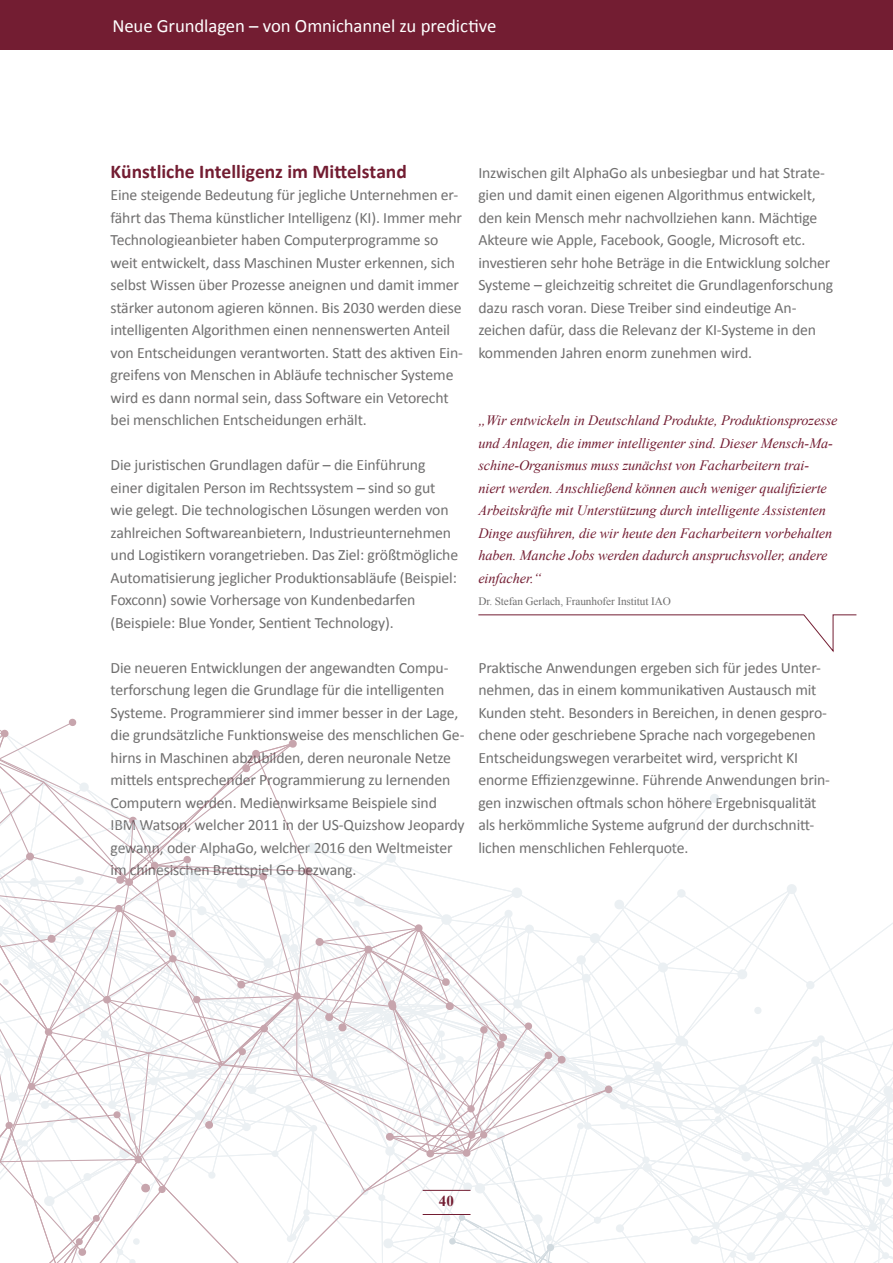
<style>
.page{position:relative;width:893px;height:1263px;background:#fff}
.page>*{position:absolute;margin:0;border:0;box-sizing:border-box;transform-origin:0 0}
.t1{font:700 19.5px "Calibri";color:#731d32}
.t2{font:18.75px "Calibri";letter-spacing:-.01em;color:#fff}
.t3{font:15.75px/22.5px "Calibri";letter-spacing:-.01em;color:#706f6f}
.t4{font:700 15px "Times New Roman";color:#731d32}
.t5{font:italic 14.25px/22.5px "Times New Roman";letter-spacing:-.005em;color:#731d32}
.t6{font:11.25px "Times New Roman";letter-spacing:-.01em;color:#706f6f}
</style>
<div class="page">
<svg style="left:478px;top:614px;width:379px;height:39px"></svg>
<svg style="left:0;top:718px;width:893px;height:545px"></svg>
<div style="left:0;top:0;width:893px;height:50px;background:#731d32"></div>
<hr style="left:423px;top:1190px;width:47px;height:1px;background:#731d32">
<hr style="left:423px;top:1214px;width:47px;height:1px;background:#731d32">
<p class="t2" style="left:112px;top:14px;width:385px">Neue Grundlagen – von Omnichannel zu predictive</p>
<p class="t1" style="left:111px;top:159px;width:298px">Künstliche Intelligenz im Mittelstand</p>
<p class="t3" style="left:111px;top:184px;width:354px">Eine steigende Bedeutung für jegliche Unternehmen er&shy;fährt das Thema künstlicher Intelligenz (KI). Immer mehr Technologieanbieter haben Computerprogramme so weit entwickelt, dass Maschinen Muster erkennen, sich selbst Wissen über Prozesse aneignen und damit immer stärker autonom agieren können. Bis 2030 werden diese intelligenten Algorithmen einen nennenswerten Anteil von Entscheidungen verantworten. Statt des aktiven Ein&shy;greifens von Menschen in Abläufe technischer Systeme wird es dann normal sein, dass Software ein Vetorecht bei menschlichen Entscheidungen erhält.</p>
<p class="t3" style="left:111px;top:454px;width:349px">Die juristischen Grundlagen dafür – die Einführung einer digitalen Person im Rechtssystem – sind so gut wie gelegt. Die technologischen Lösungen werden von zahlreichen Softwareanbietern, Industrieunternehmen und Logistikern vorangetrieben. Das Ziel: größtmögliche Automatisierung jeglicher Produktionsabläufe (Beispiel:<br>Foxconn) sowie Vorhersage von Kundenbedarfen (Beispiele: Blue Yonder, Sentient Technology).</p>
<p class="t3" style="left:111px;top:656px;width:356px">Die neueren Entwicklungen der angewandten Compu&shy;terforschung legen die Grundlage für die intelligenten Systeme. Programmierer sind immer besser in der Lage, die grundsätzliche Funktionsweise des menschlichen Ge&shy;hirns in Maschinen abzubilden, deren neuronale Netze mittels entsprechender Programmierung zu lernenden Computern werden. Medienwirksame Beispiele sind IBM Watson, welcher 2011 in der US-Quizshow Jeopardy gewann, oder AlphaGo, welcher 2016 den Weltmeister im chinesischen Brettspiel Go bezwang.</p>
<p class="t3" style="left:478px;top:161px;width:356px">Inzwischen gilt AlphaGo als unbesiegbar und hat Strate&shy;gien und damit einen eigenen Algorithmus entwickelt, den kein Mensch mehr nachvollziehen kann. Mächtige Akteure wie Apple, Facebook, Google, Microsoft etc. investieren sehr hohe Beträge in die Entwicklung solcher Systeme – gleichzeitig schreitet die Grundlagenforschung dazu rasch voran. Diese Treiber sind eindeutige An&shy;zeichen dafür, dass die Relevanz der KI-Systeme in den kommenden Jahren enorm zunehmen wird.</p>
<p class="t5" style="left:478px;top:409px;width:361px">„Wir entwickeln in Deutschland Produkte, Produktionsprozesse und Anlagen, die immer intelligenter sind. Dieser Mensch-Ma&shy;schine-Organismus muss zunächst von Facharbeitern trai&shy;niert werden. Anschließend können auch weniger qualifizierte Arbeitskräfte mit Unterstützung durch intelligente Assistenten Dinge ausführen, die wir heute den Facharbeitern vorbehalten haben. Manche Jobs werden dadurch anspruchsvoller, andere einfacher.“</p>
<p class="t6" style="left:478px;top:594px;width:194px">Dr. Stefan Gerlach, Fraunhofer Institut IAO</p>
<p class="t3" style="left:478px;top:656px;width:353px">Praktische Anwendungen ergeben sich für jedes Unter&shy;nehmen, das in einem kommunikativen Austausch mit Kunden steht. Besonders in Bereichen, in denen gespro&shy;chene oder geschriebene Sprache nach vorgegebenen Entscheidungswegen verarbeitet wird, verspricht KI enorme Effizienzgewinne. Führende Anwendungen brin&shy;gen inzwischen oftmals schon höhere Ergebnisqualität als herkömmliche Systeme aufgrund der durchschnitt&shy;lichen menschlichen Fehlerquote.</p>
<p class="t4" style="left:439px;top:1190px;width:17px">40</p>
</div>
